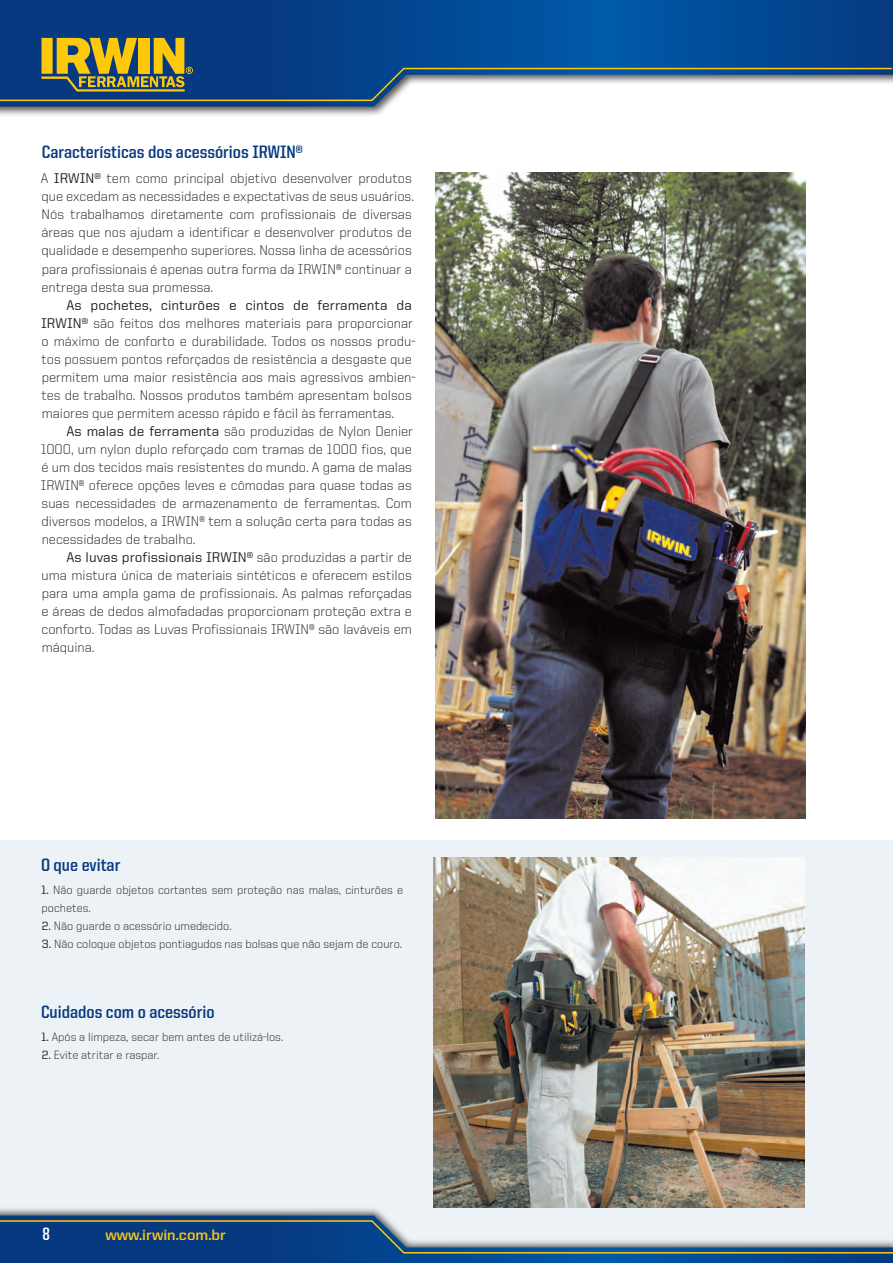
<style>
.page{position:relative;width:893px;height:1263px;background:#fff}
.page>*{position:absolute;margin:0;border:0;box-sizing:border-box;transform-origin:0 0}
.titulos_dicas{font:700 18px "United Sans Semi Cond";color:#073980}
.t1{font:700 18px "United Sans Cond";color:#fff}
.t2{font:700 15px "United Sans Reg";color:#fec80b}
.corpo_carac{font:300 14.1px/18px "United Sans Reg";color:#231f20}
.texto_base_2{font:300 14.1px/18px "United Sans Reg";color:#231f20;text-align:justify}
.corpo_carac-2{font:300 12px/18px "United Sans Reg";color:#231f20}
.s1{font-weight:500}
</style>
<div class="page">
<div style="left:0;top:841px;width:893px;height:422px;background:#ecf2f5"></div>
<div style="left:0;top:1206px;width:893px;height:57px;background:#231f20;opacity:.75"></div>
<svg style="left:0;top:1215px;width:893px;height:48px"></svg>
<div style="left:0;top:0;width:893px;height:117px;background:#231f20;opacity:.75"></div>
<svg style="left:0;top:0;width:889px;height:107px;background:#30639e"></svg>
<hr style="left:0;top:100px;width:372px;height:1px;background:#fec80b">
<hr style="left:404px;top:68px;width:489px;height:1px;background:#fec80b">
<svg style="left:370px;top:66px;width:36px;height:37px"></svg>
<svg style="left:41px;top:38px;width:152px;height:54px;background:#948a3c"></svg>
<hr style="left:889px;top:0;width:4px;height:117px;background:#231f20;opacity:.75">
<hr style="left:892px;top:0;width:1px;height:75px;background:#073980">
<img style="left:435px;top:172px;width:370px;height:647px">
<img style="left:434px;top:858px;width:370px;height:350px">
<p class="titulos_dicas" style="left:42px;top:142px;width:262px">Características dos acessórios IRWIN®</p>
<p class="corpo_carac" style="left:41px;top:170px;width:375px">A <span class="s1">IRWIN®</span> tem como principal objetivo desenvolver produtos que excedam as necessidades e expectativas de seus usuários.<br>Nós trabalhamos diretamente com profissionais de diversas áreas que nos ajudam a identificar e desenvolver produtos de qualidade e desempenho superiores. Nossa linha de acessórios para profissionais é apenas outra forma da IRWIN® continuar a entrega desta sua promessa.</p>
<p class="corpo_carac" style="left:41px;top:296px;width:376px;text-indent:25px"><span class="s1">As pochetes, cinturões e cintos de ferramenta da IRWIN®</span> são feitos dos melhores materiais para proporcionar o máximo de conforto e durabilidade. Todos os nossos produ&shy;tos possuem pontos reforçados de resistência a desgaste que permitem uma maior resistência aos mais agressivos ambien&shy;tes de trabalho. Nossos produtos também apresentam bolsos maiores que permitem acesso rápido e fácil às ferramentas.</p>
<p class="corpo_carac" style="left:41px;top:422px;width:374px;text-align:justify;text-indent:26px"><span class="s1">As malas de ferramenta</span> são produzidas de Nylon Denier 1000, um nylon duplo reforçado com tramas de 1000 fios, que é um dos tecidos mais resistentes do mundo. A gama de malas IRWIN® oferece opções leves e cômodas para quase todas as suas necessidades de armazenamento de ferramentas. Com diversos modelos, a IRWIN® tem a solução certa para todas as necessidades de trabalho.</p>
<p class="texto_base_2" style="left:41px;top:548px;width:372px;text-indent:25px"><span class="s1">As luvas profissionais IRWIN®</span> são produzidas a partir de uma mistura única de materiais sintéticos e oferecem estilos para uma ampla gama de profissionais. As palmas reforçadas e áreas de dedos almofadadas proporcionam proteção extra e conforto. Todas as Luvas Profissionais IRWIN® são laváveis em máquina.</p>
<p class="titulos_dicas" style="left:41px;top:856px;width:81px">O que evitar</p>
<p class="corpo_carac-2" style="left:41px;top:881px;width:364px"><span class="s1">1.</span> Não guarde objetos cortantes sem proteção nas malas, cinturões e pochetes.</p>
<p class="corpo_carac-2" style="left:42px;top:917px;width:191px"><span class="s1">2.</span> Não guarde o acessório umedecido.</p>
<p class="corpo_carac-2" style="left:42px;top:935px;width:362px"><span class="s1">3.</span> Não coloque objetos pontiagudos nas bolsas que não sejam de couro.</p>
<p class="titulos_dicas" style="left:41px;top:1002px;width:175px">Cuidados com o acessório</p>
<p class="corpo_carac-2" style="left:41px;top:1028px;width:244px"><span class="s1">1.</span> Após a limpeza, secar bem antes de utilizá-los.</p>
<p class="corpo_carac-2" style="left:42px;top:1046px;width:119px"><span class="s1">2.</span> Evite atritar e raspar.</p>
<p class="t1" style="left:43px;top:1224px;width:9px">8</p>
<p class="t2" style="left:105px;top:1226px;width:122px">www.irwin.com.br</p>
</div>
